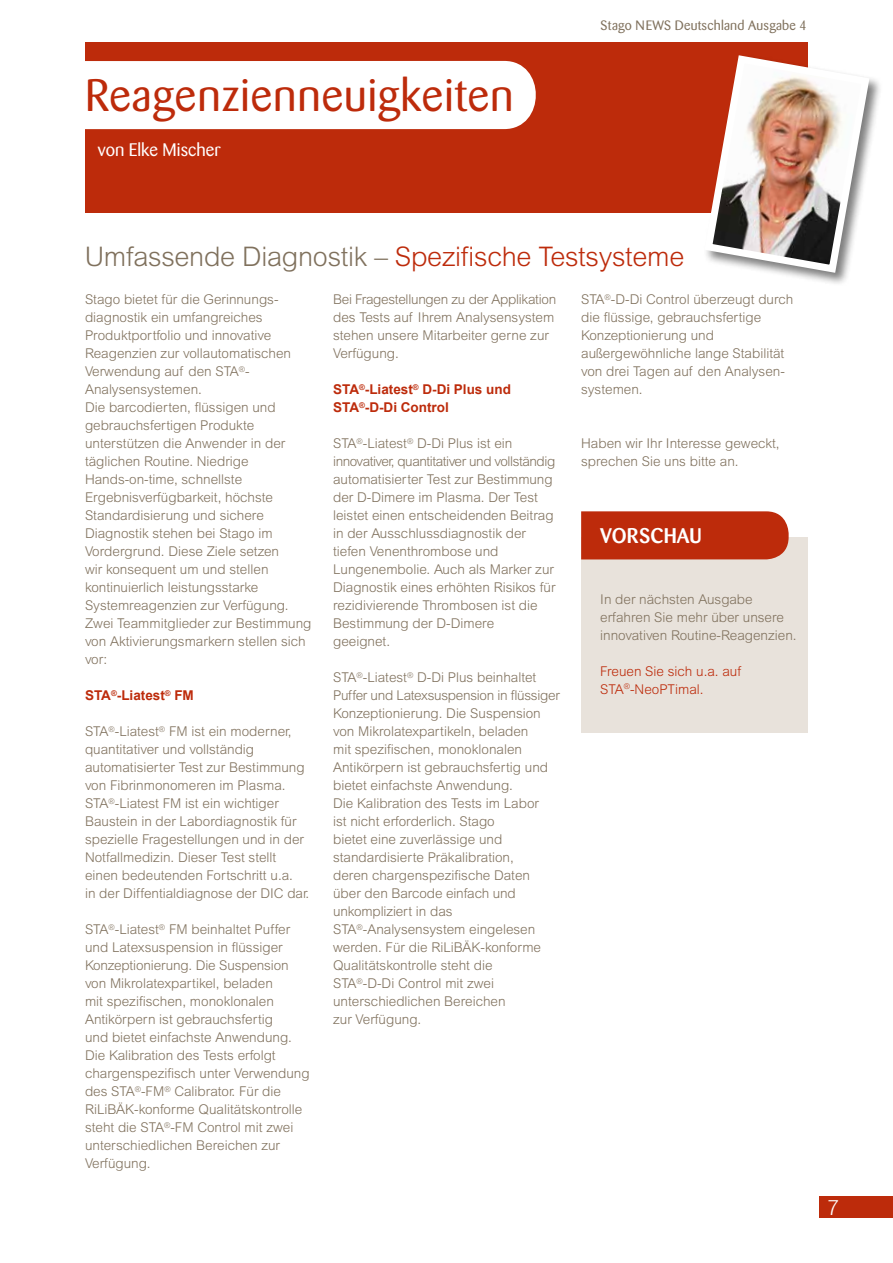
<style>
.page{position:relative;width:893px;height:1263px;background:#fff}
.page>*{position:absolute;margin:0;border:0;box-sizing:border-box;transform-origin:0 0}
.t1{font:45px "Barmeno";letter-spacing:.02em;color:#bd2b0b}
.t2{font:300 27px "Arial MT Std";letter-spacing:-.01em;color:#bd2b0b}
.t3{font:500 21px "Barmeno";color:#fff}
.t4{font:300 21px "Arial MT Std";color:#fff}
.t5{font:18px "Barmeno";color:#fff}
.t6{font:300 13.5px/18px "Arial MT Std";color:#80715d}
.t7{font:700 13.5px/18px "Arial";color:#bd2b0b}
.t8{font:300 13.5px/18px "Arial MT Std";color:#bd2b0b}
.t9{font:13.5px "Barmeno";letter-spacing:.015em;color:#80715d}
.s1{color:#80715d}
</style>
<div class="page">
<div style="left:85px;top:43px;width:722px;height:170px;background:#bd2b0b"></div>
<div style="left:703px;top:54px;width:180px;height:232px;background:#000;opacity:.51"></div>
<img style="left:703px;top:51px;width:170px;height:226px">
<div style="left:85px;top:61px;width:451px;height:68px;background:#fff"></div>
<div style="left:820px;top:1196px;width:73px;height:21px;background:#bd2b0b"></div>
<div style="left:581px;top:536px;width:227px;height:196px;background:#e8e2db"></div>
<div style="left:581px;top:511px;width:208px;height:48px;background:#bd2b0b"></div>
<h1 class="t1" style="left:85px;top:69px;width:430px">Reagenzienneuigkeiten</h1>
<h3 class="t5" style="left:98px;top:139px;width:124px">von Elke Mischer</h3>
<p class="t9" style="left:601px;top:18px;width:208px">Stago NEWS Deutschland Ausgabe 4</p>
<h2 class="t2" style="left:85px;top:241px;width:601px"><span class="s1">Umfassende Diagnostik –</span> Spezifische Testsysteme</h2>
<p class="t6" style="left:85px;top:290px;width:228px">Stago bietet für die Gerinnungs&shy;diagnostik ein umfangreiches<br>Produktportfolio und innovative<br>Reagenzien zur vollautomatischen<br>Verwendung auf den STA<sup>®</sup>-<br>Analysensystemen.<br>Die barcodierten, flüssigen und gebrauchsfertigen Produkte unterstützen die Anwender in der täglichen Routine. Niedrige<br>Hands-on-time, schnellste<br>Ergebnisverfügbarkeit, höchste<br>Standardisierung und sichere<br>Diagnostik stehen bei Stago im<br>Vordergrund. Diese Ziele setzen<br>wir konsequent um und stellen kontinuierlich leistungsstarke<br>Systemreagenzien zur Verfügung.<br>Zwei Teammitglieder zur Bestimmung von Aktivierungsmarkern stellen sich vor:</p>
<p class="t7" style="left:85px;top:687px;width:110px">STA<sup>®</sup>-Liatest<sup>®</sup> FM</p>
<p class="t6" style="left:85px;top:722px;width:226px">STA<sup>®</sup>-Liatest<sup>®</sup> FM ist ein moderner, quantitativer und vollständig automatisierter Test zur Bestimmung von Fibrinmonomeren im Plasma.<br>STA<sup>®</sup>-Liatest FM ist ein wichtiger Baustein in der Labordiagnostik für spezielle Fragestellungen und in der Notfallmedizin. Dieser Test stellt einen bedeutenden Fortschritt u.a.<br>in der Diffentialdiagnose der DIC dar.</p>
<p class="t6" style="left:85px;top:920px;width:226px">STA<sup>®</sup>-Liatest<sup>®</sup> FM beinhaltet Puffer und Latexsuspension in flüssiger Konzeptionierung. Die Suspension von Mikrolatexpartikel, beladen<br>mit spezifischen, monoklonalen Antikörpern ist gebrauchsfertig<br>und bietet einfachste Anwendung.<br>Die Kalibration des Tests erfolgt chargenspezifisch unter Verwendung des STA<sup>®</sup>-FM<sup>®</sup> Calibrator. Für die RiLiBÄK-konforme Qualitätskontrolle steht die STA<sup>®</sup>-FM Control mit zwei unterschiedlichen Bereichen zur Verfügung.</p>
<p class="t6" style="left:333px;top:290px;width:225px">Bei Fragestellungen zu der Applikation des Tests auf Ihrem Analysensystem stehen unsere Mitarbeiter gerne zur<br>Verfügung.</p>
<p class="t7" style="left:333px;top:381px;width:179px">STA<sup>®</sup>-Liatest<sup>®</sup> D-Di Plus und<br>STA<sup>®</sup>-D-Di Control</p>
<p class="t6" style="left:333px;top:434px;width:224px">STA<sup>®</sup>-Liatest<sup>®</sup> D-Di Plus ist ein innovativer, quantitativer und vollständig automatisierter Test zur Bestimmung der D-Dimere im Plasma. Der Test leistet einen entscheidenden Beitrag in der Ausschlussdiagnostik der tiefen Venenthrombose und<br>Lungenembolie. Auch als Marker zur<br>Diagnostik eines erhöhten Risikos für rezidivierende Thrombosen ist die<br>Bestimmung der D-Dimere<br>geeignet.</p>
<p class="t6" style="left:333px;top:668px;width:228px">STA<sup>®</sup>-Liatest<sup>®</sup> D-Di Plus beinhaltet<br>Puffer und Latexsuspension in flüssiger<br>Konzeptionierung. Die Suspension von Mikrolatexpartikeln, beladen<br>mit spezifischen, monoklonalen<br>Antikörpern ist gebrauchsfertig und bietet einfachste Anwendung.<br>Die Kalibration des Tests im Labor<br>ist nicht erforderlich. Stago<br>bietet eine zuverlässige und standardisierte Präkalibration,<br>deren chargenspezifische Daten über den Barcode einfach und unkompliziert in das<br>STA<sup>®</sup>-Analysensystem eingelesen werden. Für die RiLiBÄK-konforme<br>Qualitätskontrolle steht die<br>STA<sup>®</sup>-D-Di Control mit zwei unterschiedlichen Bereichen<br>zur Verfügung.</p>
<p class="t6" style="left:581px;top:290px;width:214px">STA<sup>®</sup>-D-Di Control überzeugt durch die flüssige, gebrauchsfertige<br>Konzeptionierung und außergewöhnliche lange Stabilität von drei Tagen auf den Analysen&shy;systemen.</p>
<p class="t6" style="left:581px;top:434px;width:200px">Haben wir Ihr Interesse geweckt, sprechen Sie uns bitte an.</p>
<h3 class="t3" style="left:600px;top:523px;width:103px">VORSCHAU</h3>
<p class="t6" style="left:600px;top:590px;width:198px">In der nächsten Ausgabe erfahren Sie mehr über unsere innovativen Routine-Reagenzien.</p>
<p class="t8" style="left:600px;top:662px;width:142px">Freuen Sie sich u.a. auf<br>STA<sup>®</sup>-NeoPTimal.</p>
<h3 class="t4" style="left:827px;top:1195px;width:13px">7</h3>
</div>
